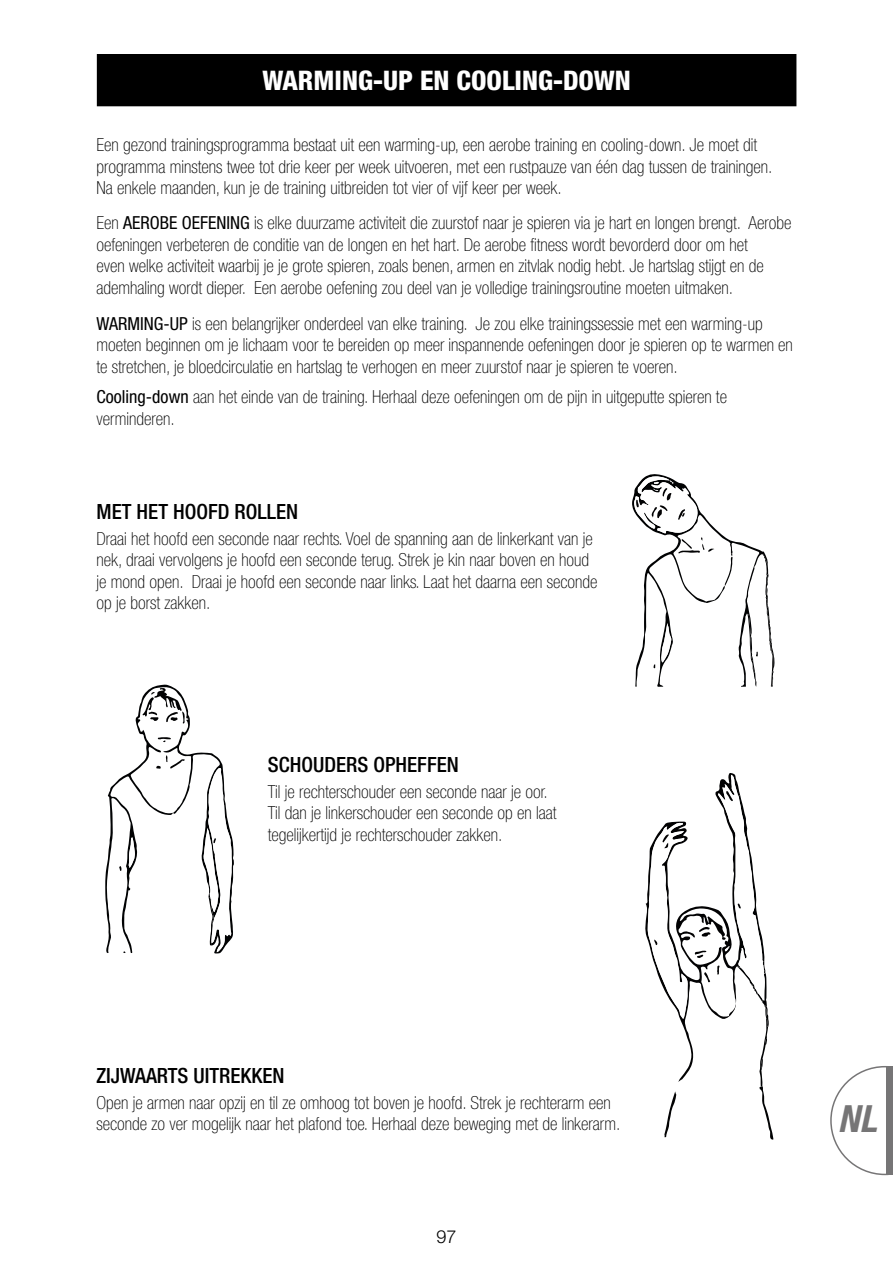
<style>
.page{position:relative;width:893px;height:1263px;background:#fff}
.page>*{position:absolute;margin:0;border:0;box-sizing:border-box;transform-origin:0 0}
.t1{font:italic 700 condensed 37.5px "Helvetica Neue LT Std";color:#767576}
.t2{font:800 condensed 27px "Helvetica Neue LT Std";color:#fff}
.t3{font:500 condensed 21px "Helvetica Neue LT Std";color:#000}
.t4{font:100 condensed 18px/21.6px "Helvetica Neue LT Std";color:#000}
.t5{font:300 18px "Helvetica Neue LT Std";color:#000}
.s1{font-weight:400}
</style>
<div class="page">
<svg style="left:830px;top:1066px;width:57px;height:109px"></svg>
<div style="left:887px;top:1066px;width:6px;height:109px;background:#767576"></div>
<div style="left:98px;top:55px;width:697px;height:50px;background:#000"></div>
<div style="left:97px;top:54px;width:699px;height:52px;border:2px solid #000"></div>
<svg style="left:632px;top:474px;width:143px;height:213px"></svg>
<svg style="left:105px;top:684px;width:129px;height:270px"></svg>
<svg style="left:645px;top:773px;width:128px;height:367px"></svg>
<h2 class="t2" style="left:262px;top:64px;width:370px">WARMING-UP EN COOLING-DOWN</h2>
<p class="t4" style="left:97px;top:134px;width:677px">Een gezond trainingsprogramma bestaat uit een warming-up, een aerobe training en cooling-down. Je moet dit programma minstens twee tot drie keer per week uitvoeren, met een rustpauze van één dag tussen de trainingen.<br>Na enkele maanden, kun je de training uitbreiden tot vier of vijf keer per week.</p>
<p class="t4" style="left:97px;top:212px;width:697px">Een <span class="s1">AEROBE OEFENING</span> is elke duurzame activiteit die zuurstof naar je spieren via je hart en longen brengt. Aerobe oefeningen verbeteren de conditie van de longen en het hart. De aerobe fitness wordt bevorderd door om het<br>even welke activiteit waarbij je je grote spieren, zoals benen, armen en zitvlak nodig hebt. Je hartslag stijgt en de ademhaling wordt dieper. Een aerobe oefening zou deel van je volledige trainingsroutine moeten uitmaken.</p>
<p class="t4" style="left:97px;top:312px;width:698px"><span class="s1">WARMING-UP</span> is een belangrijker onderdeel van elke training. Je zou elke trainingssessie met een warming-up moeten beginnen om je lichaam voor te bereiden op meer inspannende oefeningen door je spieren op te warmen en te stretchen, je bloedcirculatie en hartslag te verhogen en meer zuurstof naar je spieren te voeren.</p>
<p class="t4" style="left:97px;top:386px;width:632px"><span class="s1">Cooling-down</span> aan het einde van de training. Herhaal deze oefeningen om de pijn in uitgeputte spieren te verminderen.</p>
<p class="t3" style="left:97px;top:499px;width:203px">MET HET HOOFD ROLLEN</p>
<p class="t4" style="left:97px;top:527px;width:502px">Draai het hoofd een seconde naar rechts. Voel de spanning aan de linkerkant van je nek, draai vervolgens je hoofd een seconde terug. Strek je kin naar boven en houd je mond open. Draai je hoofd een seconde naar links. Laat het daarna een seconde op je borst zakken.</p>
<p class="t3" style="left:268px;top:752px;width:192px">SCHOUDERS OPHEFFEN</p>
<p class="t4" style="left:268px;top:780px;width:290px">Til je rechterschouder een seconde naar je oor.<br>Til dan je linkerschouder een seconde op en laat tegelijkertijd je rechterschouder zakken.</p>
<p class="t3" style="left:97px;top:1063px;width:189px">ZIJWAARTS UITREKKEN</p>
<p class="t4" style="left:97px;top:1091px;width:525px">Open je armen naar opzij en til ze omhoog tot boven je hoofd. Strek je rechterarm een seconde zo ver mogelijk naar het plafond toe. Herhaal deze beweging met de linkerarm.</p>
<p class="t5" style="left:436px;top:1225px;width:22px">97</p>
<h1 class="t1" style="left:838px;top:1096px;width:40px">NL</h1>
</div>
